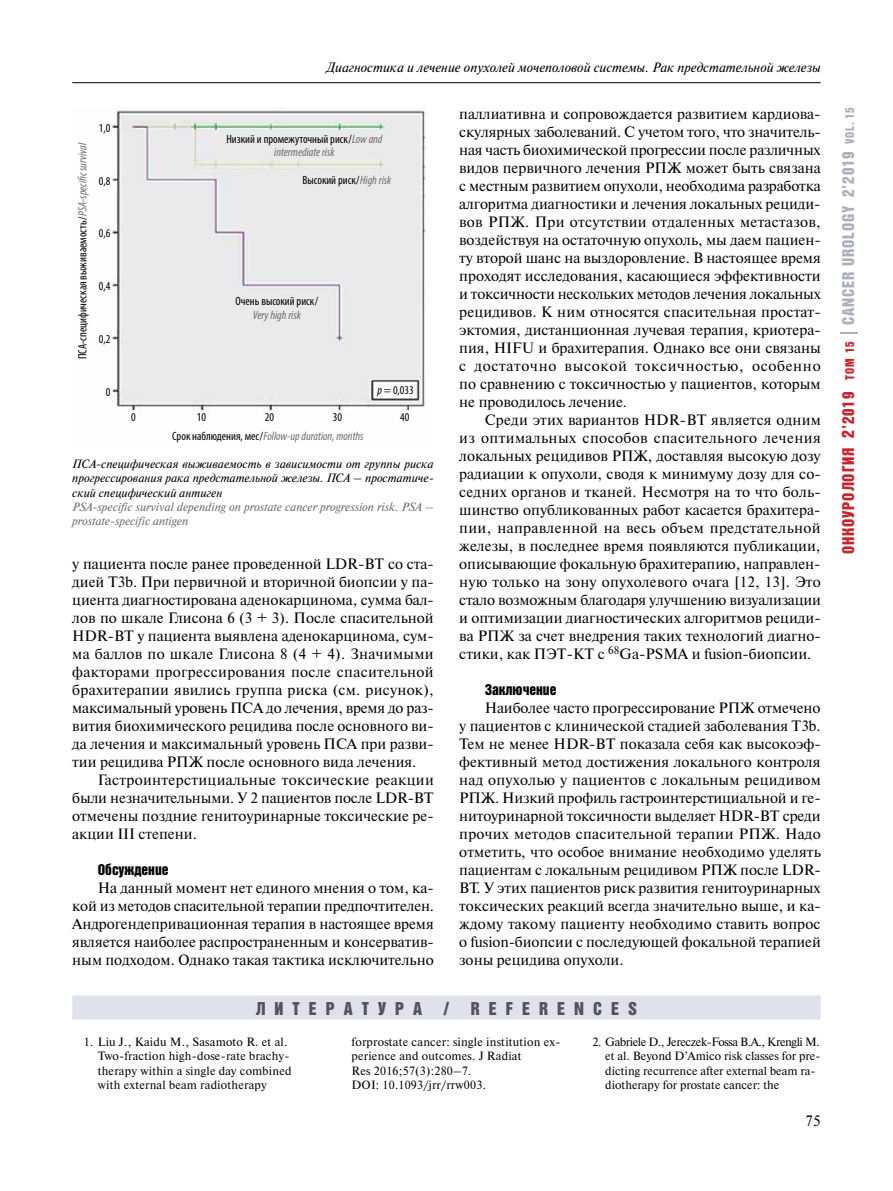
<style>
.page{position:relative;width:893px;height:1191px;background:#fff}
.page>*{position:absolute;margin:0;border:0;box-sizing:border-box;transform-origin:0 0}
.t1{font:18px "Bastion Kontrast Alt C";letter-spacing:.5em;color:#58515b}
.t2{font:16.5px "Bastion Kontrast Alt C";letter-spacing:.05em;color:#adb0ba}
.t3{font:15px/18px "Newton C";color:#000;text-align:justify}
.t4{font:15px "Bastion Kontrast Alt C";color:#000}
.t5{font:italic 13.5px "Newton C";color:#000}
.t6{font:12px/14.4px "Newton C";letter-spacing:.02em;color:#000}
.t7{font:condensed 12px/13.5px "Myriad Pro";color:#000;text-align:center}
.t8{font:italic 12px/14.4px "Newton C";color:#000;text-align:justify}
.t9{font:italic 12px/14.4px "Newton C";color:#6d6e71}
.t10{font:italic condensed 12px "Myriad Pro";color:#6d6e71}
.s1{font-style:italic;color:#6d6e71}
.s2{font-style:italic}
.s3{font-style:normal;color:#000}
.s4{color:#c9242b}
.s5{font-size:17.1px;color:#c9242b}
.s6{font-size:12.3px;color:#c9242b}
.s7{font-size:12.3px}
</style>
<div class="page">
<hr style="left:72px;top:82px;width:749px;height:1px;background:#000">
<svg style="left:840px;top:332px;width:18px;height:1px"></svg>
<img style="left:110px;top:106px;width:316px;height:308px">
<div style="left:72px;top:995px;width:749px;height:24px;background:#dfe1ec"></div>
<p class="t5" style="left:326px;top:60px;width:496px">Диагностика и лечение опухолей мочеполовой системы. Рак предстательной железы</p>
<p class="t7" style="left:75px;top:359px;width:218px;rotate:-90deg">ПСА-специфическая выживаемость/<span class="s1">PSA-specific survival</span></p>
<p class="t7" style="left:99px;top:121px;width:13px">1,0</p>
<p class="t7" style="left:99px;top:174px;width:13px">0,8</p>
<p class="t7" style="left:99px;top:226px;width:13px">0,6</p>
<p class="t7" style="left:99px;top:279px;width:13px">0,4</p>
<p class="t7" style="left:99px;top:332px;width:13px">0,2</p>
<p class="t7" style="left:106px;top:385px;width:6px">0</p>
<p class="t7" style="left:131px;top:410px;width:6px">0</p>
<p class="t7" style="left:226px;top:132px;width:158px">Низкий и промежуточный риск/<span class="s1">Low and intermediate risk</span></p>
<p class="t7" style="left:303px;top:174px;width:90px">Высокий риск/<span class="s1">High risk</span></p>
<p class="t7" style="left:235px;top:294px;width:84px">Очень высокий риск/</p>
<p class="t10" style="left:253px;top:307px;width:50px">Very high risk</p>
<p class="t7" style="left:377px;top:383px;width:38px"><span class="s2">р</span> = 0,033</p>
<p class="t7" style="left:197px;top:409px;width:11px">10</p>
<p class="t7" style="left:265px;top:409px;width:11px">20</p>
<p class="t7" style="left:333px;top:409px;width:11px">30</p>
<p class="t7" style="left:400px;top:409px;width:11px">40</p>
<p class="t10" style="left:172px;top:428px;width:193px"><span class="s3">Срок наблюдения, мес/</span>Follow-up duration, months</p>
<p class="t8" style="left:72px;top:456px;width:363px">ПСА-специфическая выживаемость в зависимости от группы риска прогрессирования рака предстательной железы. ПСА – простатиче&shy;ский специфический антиген</p>
<p class="t9" style="left:72px;top:500px;width:363px">PSA-specific survival depending on prostate cancer progression risk. PSA – prostate-specific antigen</p>
<p class="t3" style="left:72px;top:555px;width:363px">у пациента после ранее проведенной LDR-BT со ста&shy;дией Т3b. При первичной и вторичной биопсии у па&shy;циента диагностирована аденокарцинома, сумма бал&shy;лов по шкале Глисона 6 (3 + 3). После спасительной HDR-BT у пациента выявлена аденокарцинома, сум&shy;ма баллов по шкале Глисона 8 (4 + 4). Значимыми факторами прогрессирования после спасительной брахитерапии явились группа риска (см. рисунок), максимальный уровень ПСА до лечения, время до раз&shy;вития биохимического рецидива после основного ви&shy;да лечения и максимальный уровень ПСА при разви&shy;тии рецидива РПЖ после основного вида лечения.</p>
<p class="t3" style="left:72px;top:771px;width:363px;text-indent:26px">Гастроинтерстициальные токсические реакции были незначительными. У 2 пациентов после LDR-BT отмечены поздние генитоуринарные токсические ре&shy;акции III степени.</p>
<p class="t4" style="left:98px;top:862px;width:72px">Обсуждение</p>
<p class="t3" style="left:72px;top:879px;width:363px;text-indent:26px">На данный момент нет единого мнения о том, ка&shy;кой из методов спасительной терапии предпочтителен.<br>Андрогендепривационная терапия в настоящее время является наиболее распространенным и консерватив&shy;ным подходом. Однако такая тактика исключительно</p>
<p class="t3" style="left:459px;top:105px;width:363px">паллиативна и сопровождается развитием кардиова&shy;скулярных заболеваний. С учетом того, что значитель&shy;ная часть биохимической прогрессии после различных видов первичного лечения РПЖ может быть связана с местным развитием опухоли, необходима разработка алгоритма диагностики и лечения локальных рециди&shy;вов РПЖ. При отсутствии отдаленных метастазов, воздействуя на остаточную опухоль, мы даем пациен&shy;ту второй шанс на выздоровление. В настоящее время проходят исследования, касающиеся эффективности и токсичности нескольких методов лечения локальных рецидивов. К ним относятся спасительная простат&shy;эктомия, дистанционная лучевая терапия, криотера&shy;пия, HIFU и брахитерапия. Однако все они связаны с достаточно высокой токсичностью, особенно по сравнению с токсичностью у пациентов, которым не проводилось лечение.</p>
<p class="t3" style="left:459px;top:411px;width:363px;text-indent:26px">Среди этих вариантов HDR-BT является одним из оптимальных способов спасительного лечения локальных рецидивов РПЖ, доставляя высокую дозу радиации к опухоли, сводя к минимуму дозу для со&shy;седних органов и тканей. Несмотря на то что боль&shy;шинство опубликованных работ касается брахитера&shy;пии, направленной на весь объем предстательной железы, в последнее время появляются публикации, описывающие фокальную брахитерапию, направлен&shy;ную только на зону опухолевого очага [12, 13]. Это стало возможным благодаря улучшению визуализации и оптимизации диагностических алгоритмов рециди&shy;ва РПЖ за счет внедрения таких технологий диагно&shy;стики, как ПЭТ-КТ с <sup>68</sup>Ga-PSMA и fusion-биопсии.</p>
<p class="t4" style="left:485px;top:682px;width:73px">Заключение</p>
<p class="t3" style="left:459px;top:699px;width:363px;text-indent:26px">Наиболее часто прогрессирование РПЖ отмечено у пациентов с клинической стадией заболевания T3b.<br>Тем не менее HDR-BT показала себя как высокоэф&shy;фективный метод достижения локального контроля над опухолью у пациентов с локальным рецидивом РПЖ. Низкий профиль гастроинтерстициальной и ге&shy;нитоуринарной токсичности выделяет HDR-BT среди прочих методов спасительной терапии РПЖ. Надо отметить, что особое внимание необходимо уделять пациентам с локальным рецидивом РПЖ после LDR-BT. У этих пациентов риск развития генитоуринарных токсических реакций всегда значительно выше, и ка&shy;ждому такому пациенту необходимо ставить вопрос о fusion-биопсии с последующей фокальной терапией зоны рецидива опухоли.</p>
<p class="t1" style="left:256px;top:999px;width:383px">ЛИТЕРАТУРА / REFERENCES</p>
<p class="t6" style="left:98px;top:1034px;width:195px;text-indent:-14px">1. Liu J., Kaidu M., Sasamoto R. et al.<br>Two-fraction high-dose-rate brachy&shy;therapy within a single day combined with external beam radiotherapy</p>
<p class="t6" style="left:351px;top:1034px;width:210px">forprostate cancer: single institution ex&shy;perience and outcomes. J Radiat<br>Res 2016;57(3):280–7.<br>DOI: 10.1093/jrr/rrw003.</p>
<p class="t6" style="left:605px;top:1034px;width:217px;text-indent:-13px">2. Gabriele D., Jereczek-Fossa B.A., Krengli M. et al. Beyond D’Amico risk classes for pre&shy;dicting recurrence after external beam ra&shy;diotherapy for prostate cancer: the</p>
<p class="t3" style="left:806px;top:1112px;width:17px">75</p>
<p class="t2" style="left:840px;top:554px;width:448px;rotate:-90deg"><span class="s4">ОНКОУРОЛОГИЯ</span> <span class="s5">2</span><span class="s4">’2019</span> <span class="s6">ТОМ 15</span> CANCER UROLOGY 2’2019 <span class="s7">VOL. 15</span></p>
</div>
